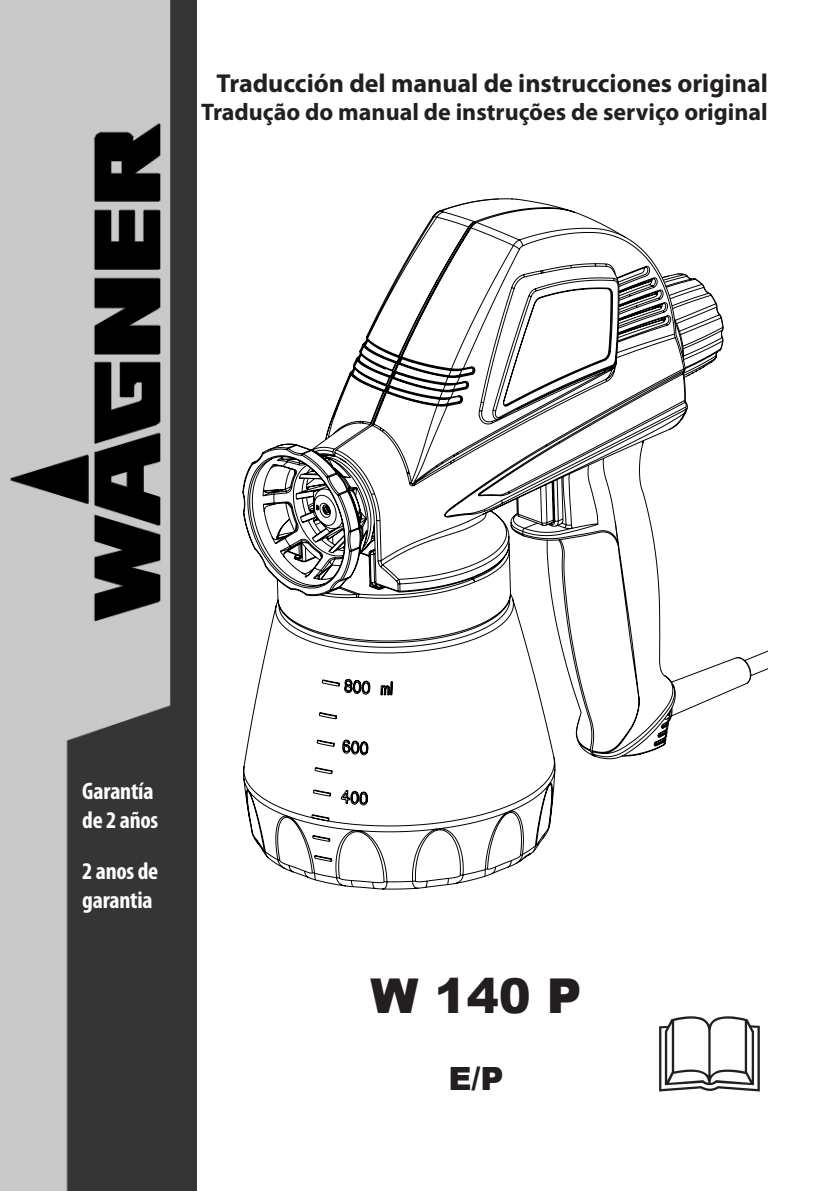
<style>
.page{position:relative;width:840px;height:1191px;background:#fff}
.page>*{position:absolute;margin:0;border:0;box-sizing:border-box;transform-origin:0 0}
.t1{font:900 48px "Arial";color:#231f20}
.t2{font:900 32px "Arial";color:#231f20}
.t3{font:700 26px "Myriad Pro";color:#231f20}
.t4{font:700 24px "Myriad Pro";color:#231f20}
.t5{font:700 condensed 24px/28.8px "Myriad Pro";letter-spacing:-.01em;color:#fff}
</style>
<div class="page">
<img style="left:0;top:0;width:196px;height:1191px">
<svg style="left:242px;top:445px;width:242px;height:445px"></svg>
<svg style="left:278px;top:198px;width:489px;height:679px"></svg>
<p class="t3" style="left:216px;top:66px;width:552px">Traducción del manual de instrucciones original</p>
<p class="t4" style="left:201px;top:97px;width:568px">Tradução do manual de instruções de serviço original</p>
<p class="t5" style="left:82px;top:776px;width:77px">Garantía de 2 años</p>
<p class="t5" style="left:82px;top:856px;width:77px">2 anos de garantia</p>
<h1 class="t1" style="left:370px;top:960px;width:212px">W 140 P</h1>
<h2 class="t2" style="left:448px;top:1054px;width:57px">E/P</h2>
</div>
